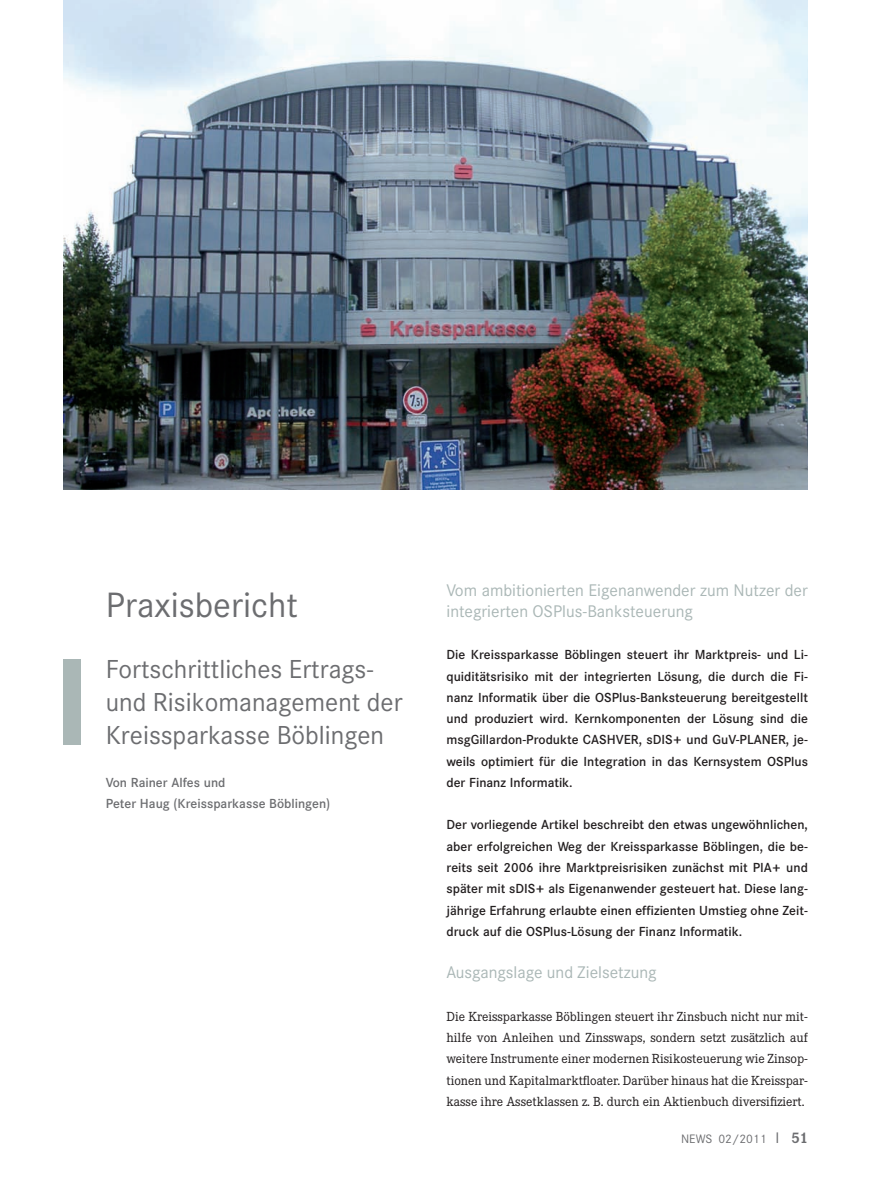
<style>
.page{position:relative;width:893px;height:1191px;background:#fff}
.page>*{position:absolute;margin:0;border:0;box-sizing:border-box;transform-origin:0 0}
.t1{font:34.5px "Corporate S";color:#6c6d70}
.t2{font:25.5px/33px "Corporate S";color:#6c6d70}
.t3{font:16.5px/21.3px "Corporate S";color:#aab7b6}
.t4{font:500 12.9px/21.3px "Corporate S";color:#231f20;text-align:justify}
.t5{font:12.9px/21.3px "Corporate E";color:#231f20;text-align:justify}
.t6{font:500 12.9px/21.3px "Corporate S";color:#6c6d70}
.t7{font:12px "Corporate S";color:#6c6d70}
.s1{font-size:15px}
.s2{font-family:"Corporate E";font-weight:700;font-size:15px}
</style>
<div class="page">
<div style="left:64px;top:659px;width:17px;height:85px;background:#aab7b6"></div>
<img style="left:64px;top:0;width:744px;height:489px">
<h1 class="t1" style="left:106px;top:584px;width:194px">Praxisbericht</h1>
<h2 class="t2" style="left:106px;top:653px;width:298px">Fortschrittliches Ertrags&shy;und Risikomanagement der<br>Kreissparkasse Böblingen</h2>
<p class="t6" style="left:106px;top:772px;width:226px">Von Rainer Alfes und<br>Peter Haug (Kreissparkasse Böblingen)</p>
<p class="t3" style="left:446px;top:579px;width:363px">Vom ambitionierten Eigenanwender zum Nutzer der integrierten OSPlus-Banksteuerung</p>
<p class="t4" style="left:446px;top:644px;width:363px">Die Kreissparkasse Böblingen steuert ihr Marktpreis- und Li&shy;quiditätsrisiko mit der integrierten Lösung, die durch die Fi&shy;nanz Informatik über die OSPlus-Banksteuerung bereitgestellt und produziert wird. Kernkomponenten der Lösung sind die msgGillardon-Produkte CASHVER, sDIS+ und GuV-PLANER, je&shy;weils optimiert für die Integration in das Kernsystem OSPlus der Finanz Informatik.</p>
<p class="t4" style="left:446px;top:814px;width:363px">Der vorliegende Artikel beschreibt den etwas ungewöhnlichen, aber erfolgreichen Weg der Kreissparkasse Böblingen, die be&shy;reits seit 2006 ihre Marktpreisrisiken zunächst mit PIA+ und später mit sDIS+ als Eigenanwender gesteuert hat. Diese lang&shy;jährige Erfahrung erlaubte einen effizienten Umstieg ohne Zeit&shy;druck auf die OSPlus-Lösung der Finanz Informatik.</p>
<p class="t3" style="left:446px;top:962px;width:212px">Ausgangslage und Zielsetzung</p>
<p class="t5" style="left:446px;top:1005px;width:363px">Die Kreissparkasse Böblingen steuert ihr Zinsbuch nicht nur mit&shy;hilfe von Anleihen und Zinsswaps, sondern setzt zusätzlich auf weitere Instrumente einer modernen Risikosteuerung wie Zinsop&shy;tionen und Kapitalmarktfloater. Darüber hinaus hat die Kreisspar&shy;kasse ihre Assetklassen z. B. durch ein Aktienbuch diversifiziert.</p>
<p class="t7" style="left:681px;top:1132px;width:128px">NEWS 02/2011 <span class="s1">I</span> <span class="s2">51</span></p>
</div>
